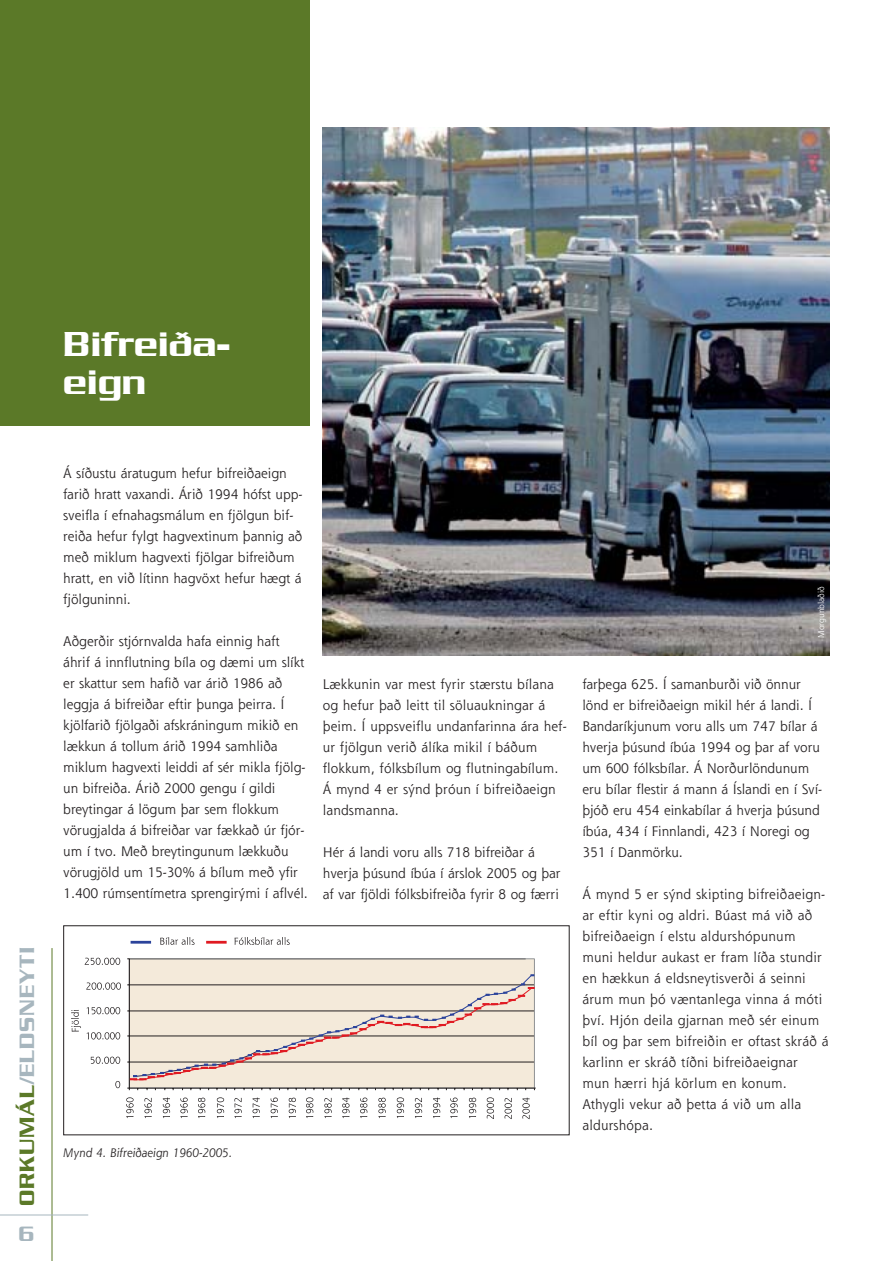
<style>
.page{position:relative;width:892px;height:1261px;background:#fff}
.page>*{position:absolute;margin:0;border:0;box-sizing:border-box;transform-origin:0 0}
.t1{font:500 37.5px/37.5px "Serpentine";color:#fff}
.t2{font:500 22.5px "Serpentine";letter-spacing:.035em;color:#a7b6be}
.t3{font:13.5px/21px "Shannon";color:#231f20}
.t4{font:italic 12px "Shannon";letter-spacing:.01em;color:#231f20}
.t5{font:8.25px "Shannon";color:#fff}
.s1{color:#5b7928}
</style>
<div class="page">
<img style="left:0;top:0;width:830px;height:1260px">
<h2 class="t2" style="left:20px;top:1205px;width:260px;rotate:-90deg"><span class="s1">ORKUMÁL</span>/ELDSNEYTI</h2>
<h2 class="t2" style="left:18px;top:1226px;width:17px">6</h2>
<h1 class="t1" style="left:63px;top:329px;width:169px">Bifreiða&shy;eign</h1>
<p class="t3" style="left:63px;top:463px;width:241px">Á síðustu áratugum hefur bifreiðaeign farið hratt vaxandi. Árið 1994 hófst upp&shy;sveifla í efnahagsmálum en fjölgun bif&shy;reiða hefur fylgt hagvextinum þannig að með miklum hagvexti fjölgar bifreiðum hratt, en við lítinn hagvöxt hefur hægt á fjölguninni.</p>
<p class="t3" style="left:63px;top:631px;width:246px">Aðgerðir stjórnvalda hafa einnig haft áhrif á innflutning bíla og dæmi um slíkt er skattur sem hafið var árið 1986 að leggja á bifreiðar eftir þunga þeirra. Í kjölfarið fjölgaði afskráningum mikið en lækkun á tollum árið 1994 samhliða miklum hagvexti leiddi af sér mikla fjölg&shy;un bifreiða. Árið 2000 gengu í gildi breytingar á lögum þar sem flokkum vörugjalda á bifreiðar var fækkað úr fjór&shy;um í tvo. Með breytingunum lækkuðu vörugjöld um 15-30% á bílum með yfir 1.400 rúmsentímetra sprengirými í aflvél.</p>
<p class="t4" style="left:63px;top:1148px;width:170px">Mynd 4. Bifreiðaeign 1960-2005.</p>
<p class="t3" style="left:323px;top:674px;width:245px">Lækkunin var mest fyrir stærstu bílana og hefur það leitt til söluaukningar á þeim. Í uppsveiflu undanfarinna ára hef&shy;ur fjölgun verið álíka mikil í báðum flokkum, fólksbílum og flutningabílum.<br>Á mynd 4 er sýnd þróun í bifreiðaeign landsmanna.</p>
<p class="t3" style="left:323px;top:842px;width:239px">Hér á landi voru alls 718 bifreiðar á hverja þúsund íbúa í árslok 2005 og þar af var fjöldi fólksbifreiða fyrir 8 og færri</p>
<p class="t5" style="left:817px;top:637px;width:53px;rotate:-90deg">Morgunblaðið</p>
<p class="t3" style="left:582px;top:674px;width:241px">farþega 625. Í samanburði við önnur lönd er bifreiðaeign mikil hér á landi. Í Bandaríkjunum voru alls um 747 bílar á hverja þúsund íbúa 1994 og þar af voru um 600 fólksbílar. Á Norðurlöndunum eru bílar flestir á mann á Íslandi en í Sví&shy;þjóð eru 454 einkabílar á hverja þúsund íbúa, 434 í Finnlandi, 423 í Noregi og 351 í Danmörku.</p>
<p class="t3" style="left:582px;top:884px;width:248px">Á mynd 5 er sýnd skipting bifreiðaeign&shy;ar eftir kyni og aldri. Búast má við að bifreiðaeign í elstu aldurshópunum muni heldur aukast er fram líða stundir en hækkun á eldsneytisverði á seinni árum mun þó væntanlega vinna á móti því. Hjón deila gjarnan með sér einum bíl og þar sem bifreiðin er oftast skráð á karlinn er skráð tíðni bifreiðaeignar<br>mun hærri hjá körlum en konum.<br>Athygli vekur að þetta á við um alla aldurshópa.</p>
</div>
